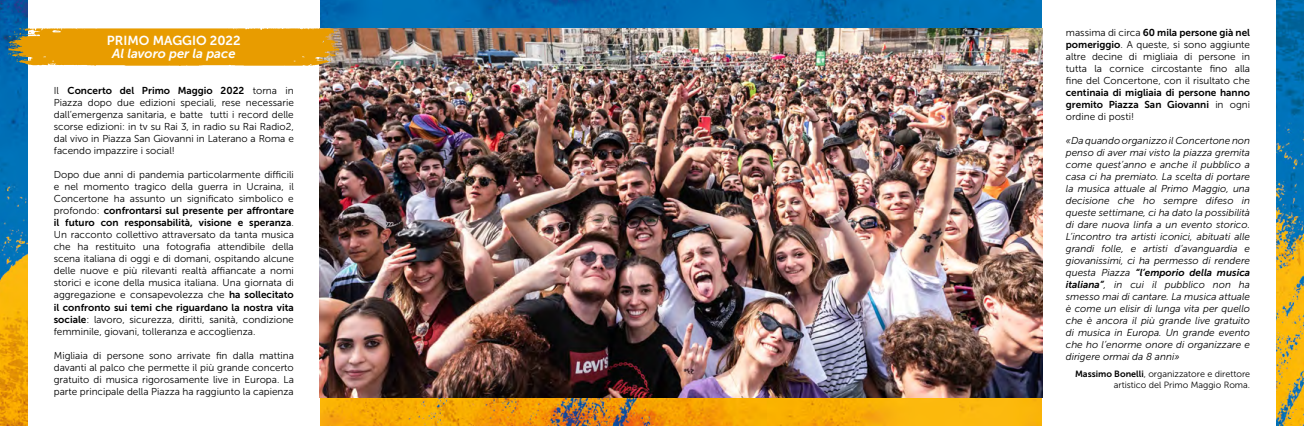
<style>
.page{position:relative;width:1304px;height:426px;background:#fff}
.page>*{position:absolute;margin:0;border:0;box-sizing:border-box;transform-origin:0 0}
.t1{font:italic 13px "Museo Sans 700";color:#fff}
.t2{font:13px "Museo Sans 700";color:#fff}
.t3{font:10px/12px "Museo Sans 300";color:#000;text-align:justify}
.t4{font:italic 10px/12px "Museo Sans 300";color:#000;text-align:justify}
.t5{font:10px/12px "Museo Sans 700";color:#000}
.t6{font:italic 10px "Museo Sans 700";color:#000}
.t7{font:9px/11px "Museo Sans 300";color:#000;text-align:right}
.s1{font-family:"Museo Sans 300"}
.s2{font-family:"Museo Sans 700"}
</style>
<div class="page">
<img style="left:0;top:0;width:1304px;height:425px">
<div style="left:28px;top:0;width:291px;height:425px;background:#fff"></div>
<div style="left:1042px;top:0;width:234px;height:425px;background:#fff"></div>
<img style="left:319px;top:29px;width:723px;height:368px">
<svg style="left:8px;top:28px;width:332px;height:38px;background:#de9c12"></svg>
<h1 class="t2" style="left:107px;top:33px;width:135px">PRIMO MAGGIO 2022</h1>
<h1 class="t1" style="left:112px;top:46px;width:125px">Al lavoro per la pace</h1>
<p class="t5" style="left:54px;top:84px;width:242px"><span class="s1">Il</span> Concerto del Primo Maggio 2022 <span class="s1">torna in</span></p>
<p class="t3" style="left:54px;top:97px;width:242px">Piazza dopo due edizioni speciali, rese necessarie dall’emergenza sanitaria, e batte tutti i record delle scorse edizioni: in tv su Rai 3, in radio su Rai Radio2, dal vivo in Piazza San Giovanni in Laterano a Roma e facendo impazzire i social!</p>
<p class="t3" style="left:54px;top:169px;width:242px">Dopo due anni di pandemia particolarmente difficili e nel momento tragico della guerra in Ucraina, il Concertone ha assunto un significato simbolico e</p>
<p class="t5" style="left:54px;top:204px;width:242px"><span class="s1">profondo:</span> confrontarsi sul presente per affrontare il futuro con responsabilità, visione e speranza<span class="s1">.</span></p>
<p class="t3" style="left:54px;top:229px;width:242px">Un racconto collettivo attraversato da tanta musica che ha restituito una fotografia attendibile della scena italiana di oggi e di domani, ospitando alcune delle nuove e più rilevanti realtà affiancate a nomi storici e icone della musica italiana. Una giornata di aggregazione e consapevolezza che <span class="s2">ha sollecitato</span></p>
<p class="t5" style="left:54px;top:300px;width:242px">il confronto sui temi che riguardano la nostra vita</p>
<p class="t3" style="left:54px;top:313px;width:242px"><span class="s2">sociale</span>: lavoro, sicurezza, diritti, sanità, condizione femminile, giovani, tolleranza e accoglienza.</p>
<p class="t3" style="left:54px;top:349px;width:242px">Migliaia di persone sono arrivate fin dalla mattina davanti al palco che permette il più grande concerto gratuito di musica rigorosamente live in Europa. La parte principale della Piazza ha raggiunto la capienza</p>
<p class="t5" style="left:1066px;top:26px;width:186px"><span class="s1">massima di circa</span> 60 mila persone già nel</p>
<p class="t3" style="left:1066px;top:38px;width:186px"><span class="s2">pomeriggio</span>. A queste, si sono aggiunte altre decine di migliaia di persone in tutta la cornice circostante fino alla fine del Concertone, con il risultato che</p>
<p class="t5" style="left:1066px;top:86px;width:186px">centinaia di migliaia di persone hanno gremito Piazza San Giovanni <span class="s1">in ogni</span></p>
<p class="t3" style="left:1066px;top:110px;width:70px">ordine di posti!</p>
<p class="t4" style="left:1066px;top:134px;width:186px">«Da quando organizzo il Concertone non penso di aver mai visto la piazza gremita come quest’anno e anche il pubblico a casa ci ha premiato. La scelta di portare la musica attuale al Primo Maggio, una decisione che ho sempre difeso in queste settimane, ci ha dato la possibilità di dare nuova linfa a un evento storico.<br>L’incontro tra artisti iconici, abituati alle grandi folle, e artisti d’avanguardia e giovanissimi, ci ha permesso di rendere</p>
<p class="t6" style="left:1066px;top:266px;width:186px"><span class="s1">questa Piazza</span> “l’emporio della musica</p>
<p class="t4" style="left:1066px;top:278px;width:186px"><span class="s2">italiana”</span>, in cui il pubblico non ha smesso mai di cantare. La musica attuale è come un elisir di lunga vita per quello che è ancora il più grande live gratuito di musica in Europa. Un grande evento che ho l’enorme onore di organizzare e dirigere ormai da 8 anni»</p>
<p class="t7" style="left:1075px;top:368px;width:177px"><span class="s2">Massimo Bonelli</span>, organizzatore e direttore artistico del Primo Maggio Roma.</p>
</div>
